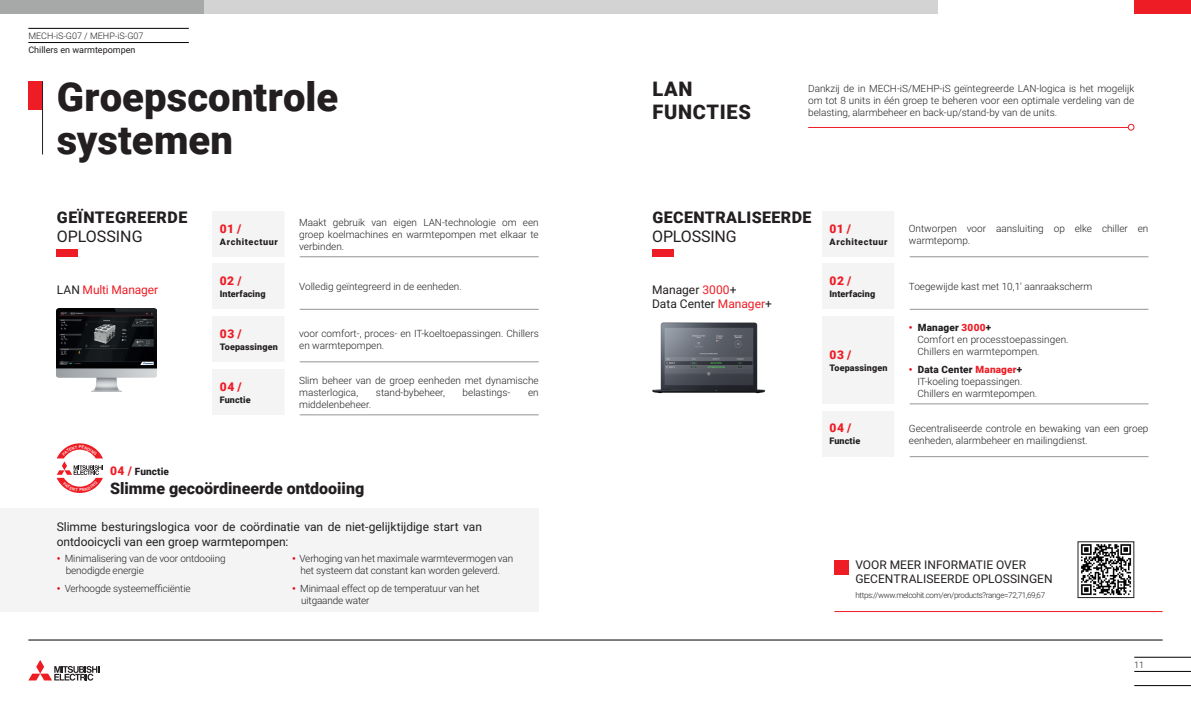
<style>
.page{position:relative;width:1191px;height:709px;background:#fff}
.page>*{position:absolute;margin:0;border:0;box-sizing:border-box;transform-origin:0 0}
.t1{font:900 40px "Roboto";letter-spacing:.005em;color:#231f20}
.t2{font:900 20px/22.8px "Roboto";letter-spacing:.035em;color:#231f20}
.t3{font:900 16px "Roboto";letter-spacing:.005em;color:#231f20}
.t4{font:900 16px/19.2px "Roboto";letter-spacing:.035em;color:#231f20}
.t5{font:900 16px "Roboto";letter-spacing:.025em;color:#231f20}
.t6{font:16px "Roboto";letter-spacing:-.01em;color:#231f20}
.t7{font:12px/14.4px "Roboto";color:#231f20}
.t8{font:900 12px "Roboto";letter-spacing:.035em;color:#ee1c25}
.t9{font:12px "Roboto";letter-spacing:-.01em;color:#ee1c25}
.t10{font:300 10px/12px "Roboto";color:#231f20}
.t11{font:900 10px "Roboto";letter-spacing:.01em;color:#231f20}
.t12{font:900 9px "Roboto";letter-spacing:.015em;color:#231f20}
.t13{font:300 9px "Roboto";color:#231f20}
.t14{font:900 9px "Roboto";letter-spacing:.07em;color:#231f20}
.t15{font:9px "Roboto";color:#231f20}
.t16{font:300 8px "Roboto";letter-spacing:-.04em;color:#231f20}
.s1{font-weight:400}
.s2{color:#231f20}
.s3{font-size:12px;color:#ee1c25}
.s4{font-weight:900;color:#e30517}
.s5{color:#ee1c25}
.s6{font-weight:900}
.s7{font-weight:900;color:#ee1c25}
</style>
<div class="page">
<div style="left:0;top:0;width:204px;height:14px;background:#a7a9a9"></div>
<div style="left:204px;top:0;width:391px;height:14px;background:#d2d3d2"></div>
<div style="left:595px;top:0;width:343px;height:14px;background:#d2d3d2"></div>
<div style="left:1134px;top:0;width:57px;height:14px;background:#ee1c25"></div>
<hr style="left:28px;top:640px;width:1134px;height:1px;background:#000">
<hr style="left:1134px;top:685px;width:57px;height:1px;background:#000">
<hr style="left:1134px;top:671px;width:57px;height:1px;background:#000">
<hr style="left:1134px;top:657px;width:57px;height:1px;background:#000">
<hr style="left:28px;top:28px;width:161px;height:1px;background:#000">
<hr style="left:28px;top:42px;width:161px;height:1px;background:#000">
<svg style="left:28px;top:660px;width:71px;height:20px"></svg>
<div style="left:0;top:508px;width:539px;height:103px;background:#f4f4f4"></div>
<div style="left:28px;top:81px;width:15px;height:29px;background:#ee1c25"></div>
<hr style="left:42px;top:81px;width:1px;height:73px;background:#231f20">
<img style="left:1081px;top:544px;width:51px;height:52px">
<div style="left:652px;top:250px;width:21px;height:7px;background:#ee1c25"></div>
<img style="left:652px;top:323px;width:113px;height:70px">
<hr style="left:300px;top:414px;width:239px;height:1px;background:#939598">
<div style="left:57px;top:250px;width:21px;height:7px;background:#ee1c25"></div>
<img style="left:57px;top:309px;width:100px;height:82px">
<div style="left:213px;top:369px;width:72px;height:46px;background:#f4f4f4"></div>
<div style="left:822px;top:411px;width:72px;height:46px;background:#f4f4f4"></div>
<div style="left:213px;top:316px;width:72px;height:46px;background:#f4f4f4"></div>
<div style="left:822px;top:316px;width:72px;height:88px;background:#f4f4f4"></div>
<div style="left:822px;top:211px;width:72px;height:46px;background:#f4f4f4"></div>
<div style="left:213px;top:263px;width:72px;height:46px;background:#f4f4f4"></div>
<div style="left:822px;top:263px;width:72px;height:46px;background:#f4f4f4"></div>
<hr style="left:300px;top:361px;width:239px;height:1px;background:#939598">
<hr style="left:300px;top:309px;width:239px;height:1px;background:#939598">
<hr style="left:300px;top:256px;width:239px;height:1px;background:#939598">
<hr style="left:909px;top:456px;width:239px;height:1px;background:#939598">
<hr style="left:909px;top:404px;width:239px;height:1px;background:#939598">
<hr style="left:909px;top:309px;width:239px;height:1px;background:#939598">
<hr style="left:909px;top:256px;width:239px;height:1px;background:#939598">
<hr style="left:808px;top:127px;width:323px;height:1px;background:#ee1c25">
<svg style="left:1128px;top:124px;width:6px;height:6px"></svg>
<div style="left:834px;top:560px;width:14px;height:14px;background:#ee1c25"></div>
<hr style="left:834px;top:611px;width:328px;height:1px;background:#ee1c25">
<div style="left:213px;top:211px;width:72px;height:46px;background:#f4f4f4"></div>
<svg style="left:57px;top:443px;width:46px;height:50px"></svg>
<p class="t13" style="left:28px;top:29px;width:117px">MECH-iS-G07 / MEHP-iS-G07</p>
<p class="t15" style="left:28px;top:44px;width:109px">Chillers en warmtepompen</p>
<p class="t1" style="left:57px;top:69px;width:283px">Groepscontrole</p>
<p class="t1" style="left:57px;top:112px;width:178px">systemen</p>
<p class="t4" style="left:57px;top:207px;width:132px">GEÏNTEGREERDE<br><span class="s1">OPLOSSING</span></p>
<p class="t9" style="left:57px;top:281px;width:103px"><span class="s2">LAN</span> Multi Manager</p>
<p class="t11" style="left:110px;top:464px;width:60px"><span class="s3">04 /</span> Functie</p>
<p class="t8" style="left:220px;top:220px;width:23px">01 /</p>
<p class="t14" style="left:220px;top:235px;width:59px">Architectuur</p>
<p class="t10" style="left:299px;top:216px;width:241px;text-align:justify">Maakt gebruik van eigen LAN-technologie om een groep koelmachines en warmtepompen met elkaar te verbinden.</p>
<p class="t8" style="left:220px;top:272px;width:23px">02 /</p>
<p class="t12" style="left:220px;top:287px;width:47px">Interfacing</p>
<p class="t10" style="left:299px;top:280px;width:164px">Volledig geïntegreerd in de eenheden.</p>
<p class="t8" style="left:220px;top:325px;width:23px">03 /</p>
<p class="t12" style="left:220px;top:340px;width:60px">Toepassingen</p>
<p class="t10" style="left:299px;top:327px;width:241px">voor comfort-, proces- en IT-koeltoepassingen. Chillers en warmtepompen.</p>
<p class="t8" style="left:220px;top:378px;width:23px">04 /</p>
<p class="t12" style="left:220px;top:393px;width:32px">Functie</p>
<p class="t10" style="left:299px;top:374px;width:241px">Slim beheer van de groep eenheden met dynamische masterlogica,</p>
<p class="t10" style="left:376px;top:386px;width:70px">stand-bybeheer,</p>
<p class="t10" style="left:462px;top:386px;width:49px">belastings-</p>
<p class="t10" style="left:528px;top:386px;width:12px">en</p>
<p class="t10" style="left:299px;top:398px;width:73px">middelenbeheer.</p>
<p class="t3" style="left:110px;top:477px;width:256px">Slimme gecoördineerde ontdooiing</p>
<p class="t7" style="left:57px;top:519px;width:427px">Slimme besturingslogica voor de coördinatie van de niet-gelijktijdige start van ontdooicycli van een groep warmtepompen:</p>
<p class="t10" style="left:57px;top:552px;width:170px"><span class="s4">•</span> Minimalisering van de voor ontdooiing</p>
<p class="t10" style="left:66px;top:564px;width:79px">benodigde energie</p>
<p class="t10" style="left:57px;top:582px;width:135px"><span class="s4">•</span> Verhoogde systeemefficiëntie</p>
<p class="t10" style="left:292px;top:552px;width:223px;text-align:center"><span class="s4">•</span> Verhoging van het maximale warmtevermogen van het systeem dat constant kan worden geleverd.</p>
<p class="t10" style="left:292px;top:582px;width:189px"><span class="s4">•</span> Minimaal effect op de temperatuur van het</p>
<p class="t10" style="left:301px;top:594px;width:70px">uitgaande water</p>
<p class="t2" style="left:652px;top:77px;width:100px">LAN<br>FUNCTIES</p>
<p class="t10" style="left:808px;top:82px;width:327px;text-align:justify">Dankzij de in MECH-iS/MEHP-iS geïntegreerde LAN-logica is het mogelijk om tot 8 units in één groep te beheren voor een optimale verdeling van de belasting, alarmbeheer en back-up/stand-by van de units.</p>
<p class="t5" style="left:652px;top:206px;width:160px">GECENTRALISEERDE</p>
<p class="t6" style="left:652px;top:225px;width:86px">OPLOSSING</p>
<p class="t7" style="left:652px;top:282px;width:121px">Manager <span class="s5">3000</span>+<br>Data Center <span class="s5">Manager</span>+</p>
<p class="t8" style="left:829px;top:220px;width:23px">01 /</p>
<p class="t14" style="left:829px;top:235px;width:59px">Architectuur</p>
<p class="t8" style="left:829px;top:272px;width:23px">02 /</p>
<p class="t12" style="left:829px;top:287px;width:47px">Interfacing</p>
<p class="t8" style="left:829px;top:346px;width:23px">03 /</p>
<p class="t12" style="left:829px;top:361px;width:60px">Toepassingen</p>
<p class="t8" style="left:829px;top:420px;width:23px">04 /</p>
<p class="t12" style="left:829px;top:435px;width:32px">Functie</p>
<p class="t10" style="left:909px;top:222px;width:241px">Ontworpen voor aansluiting op elke chiller en warmtepomp.</p>
<p class="t10" style="left:909px;top:280px;width:185px">Toegewijde kast met 10,1' aanraakscherm</p>
<p class="t10" style="left:917px;top:321px;width:153px;text-indent:-9px"><span class="s4">•</span> <span class="s6">Manager</span> <span class="s7">3000</span><span class="s6">+<br></span>Comfort en processtoepassingen.<br>Chillers en warmtepompen.</p>
<p class="t10" style="left:917px;top:363px;width:121px;text-indent:-9px"><span class="s4">•</span> <span class="s6">Data Center</span> <span class="s7">Manager</span><span class="s6">+<br></span>IT-koeling toepassingen.<br>Chillers en warmtepompen.</p>
<p class="t10" style="left:909px;top:422px;width:241px">Gecentraliseerde controle en bewaking van een groep eenheden, alarmbeheer en mailingdienst.</p>
<p class="t7" style="left:855px;top:557px;width:199px">VOOR MEER INFORMATIE OVER<br>GECENTRALISEERDE OPLOSSINGEN</p>
<p class="t16" style="left:855px;top:589px;width:191px">https://www.melcohit.com/en/products?range=72,71,69,67</p>
<p class="t13" style="left:1134px;top:658px;width:11px">11</p>
</div>
